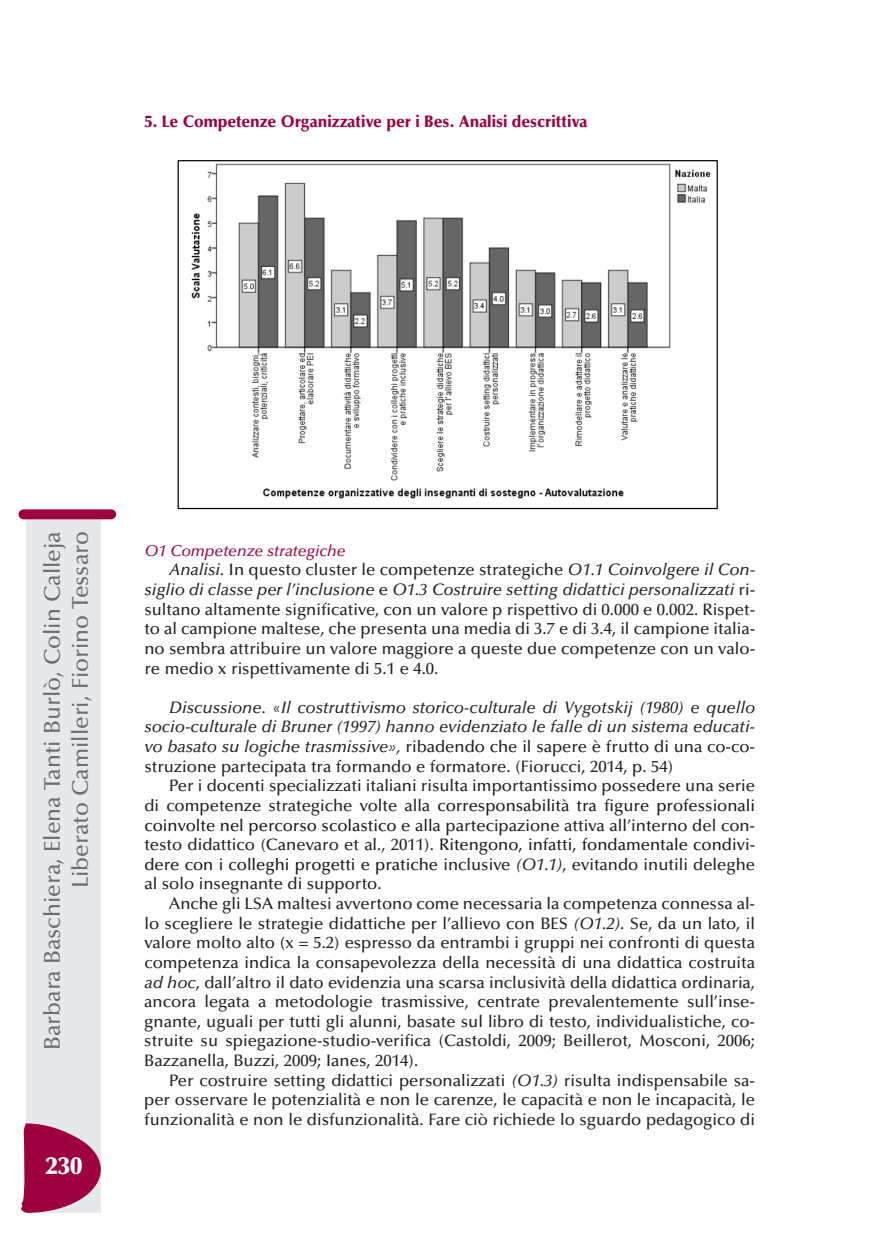
<style>
.page{position:relative;width:869px;height:1241px;background:#fff}
.page>*{position:absolute;margin:0;border:0;box-sizing:border-box;transform-origin:0 0}
.t1{font:900 24.5px "Optima";color:#fff}
.t2{font:500 22.75px/28px "Optima";color:#6c6d70;text-align:right}
.t3{font:500 16.62px/19.6px "Optima";color:#231f20;text-align:justify}
.t4{font:italic 500 16.62px/19.6px "Optima";color:#231f20;text-align:justify}
.t5{font:900 16.62px "Optima";color:#9d0140;scale:.95 1}
.t6{font:italic 500 15.75px "Optima";color:#9d0140}
.s1{font-style:italic}
.s2{font-style:normal}
.s3{color:#191919}
</style>
<div class="page">
<img style="left:191px;top:163px;width:520px;height:336px">
<div style="left:27px;top:517px;width:74px;height:695px;background:#e7e8e9"></div>
<div style="left:19px;top:509px;width:97px;height:10px;background:#9d0140;border-radius:5px"></div>
<svg style="left:21px;top:1122px;width:80px;height:90px"></svg>
<p class="t5" style="left:144px;top:115px;width:467px">5. Le Competenze Organizzative per i Bes. Analisi descrittiva</p>
<h2 class="t2" style="left:40px;top:1049px;width:520px;rotate:-90deg">Barbara Baschiera, Elena Tanti Burlò, Colin Calleja<br>Liberato Camilleri, Fiorino Tessaro</h2>
<h1 class="t1" style="left:45px;top:1155px;width:38px">230</h1>
<p class="t6" style="left:144px;top:544px;width:203px">O1 Competenze strategiche</p>
<p class="t3" style="left:144px;top:561px;width:612px;text-indent:25px"><span class="s1">Analisi.</span> In questo cluster le competenze strategiche <span class="s1">O1.1 Coinvolgere il Con&shy;siglio di classe per l’inclusione</span> e <span class="s1">O1.3 Costruire setting didattici personalizzati</span> ri&shy;sultano altamente significative, con un valore p rispettivo di 0.000 e 0.002. Rispet&shy;to al campione maltese, che presenta una media di 3.7 e di 3.4, il campione italia&shy;no sembra attribuire un valore maggiore a queste due competenze con un valo&shy;re medio x rispettivamente di 5.1 e 4.0.</p>
<p class="t4" style="left:144px;top:699px;width:612px;text-indent:25px">Discussione. <span class="s2">«</span>Il costruttivismo storico-culturale di Vygotskij (1980) e quello socio-culturale di Bruner (1997) hanno evidenziato le falle di un sistema educati&shy;vo basato su logiche trasmissive», <span class="s2">ribadendo che il sapere è frutto di una co-co&shy;struzione partecipata tra formando e formatore. (Fiorucci, 2014, p. 54)</span></p>
<p class="t3" style="left:144px;top:777px;width:612px;text-indent:25px">Per i docenti specializzati italiani risulta importantissimo possedere una serie di competenze strategiche volte alla <span class="s3">corresponsabilità tra figure professionali coinvolte nel percorso scolastico</span> e alla partecipazione attiva all’interno del con&shy;testo didattico (Canevaro et al., 2011). <span class="s3">Ritengono, infatti, fondamentale condivi&shy;dere con i colleghi progetti e pratiche</span> inclusive <span class="s1">(O1.1)</span>, evitando inutili deleghe al solo insegnante di supporto.</p>
<p class="t3" style="left:144px;top:895px;width:612px;text-indent:25px">Anche gli LSA maltesi avvertono come necessaria la competenza connessa al&shy;lo scegliere le strategie didattiche per l’allievo con BES <span class="s1">(O1.2)</span>. Se, da un lato, il valore molto alto (x = 5.2) espresso da entrambi i gruppi nei confronti di questa competenza indica la consapevolezza della necessità di una didattica costruita <span class="s1">ad hoc</span>, dall’altro il dato evidenzia una scarsa inclusività della didattica ordinaria, ancora legata a metodologie trasmissive, centrate prevalentemente sull’inse&shy;gnante, uguali per tutti gli alunni, basate sul libro di testo, individualistiche, co&shy;struite su spiegazione-studio-verifica (Castoldi, 2009; Beillerot, Mosconi, 2006; Bazzanella, Buzzi, 2009; Ianes, 2014).</p>
<p class="t3" style="left:144px;top:1071px;width:612px;text-indent:25px">Per costruire setting didattici personalizzati <span class="s1">(O1.3)</span> risulta indispensabile sa&shy;per osservare le potenzialità e non le carenze, le capacità e non le incapacità, le funzionalità e non le disfunzionalità. Fare ciò richiede lo sguardo pedagogico di</p>
</div>
